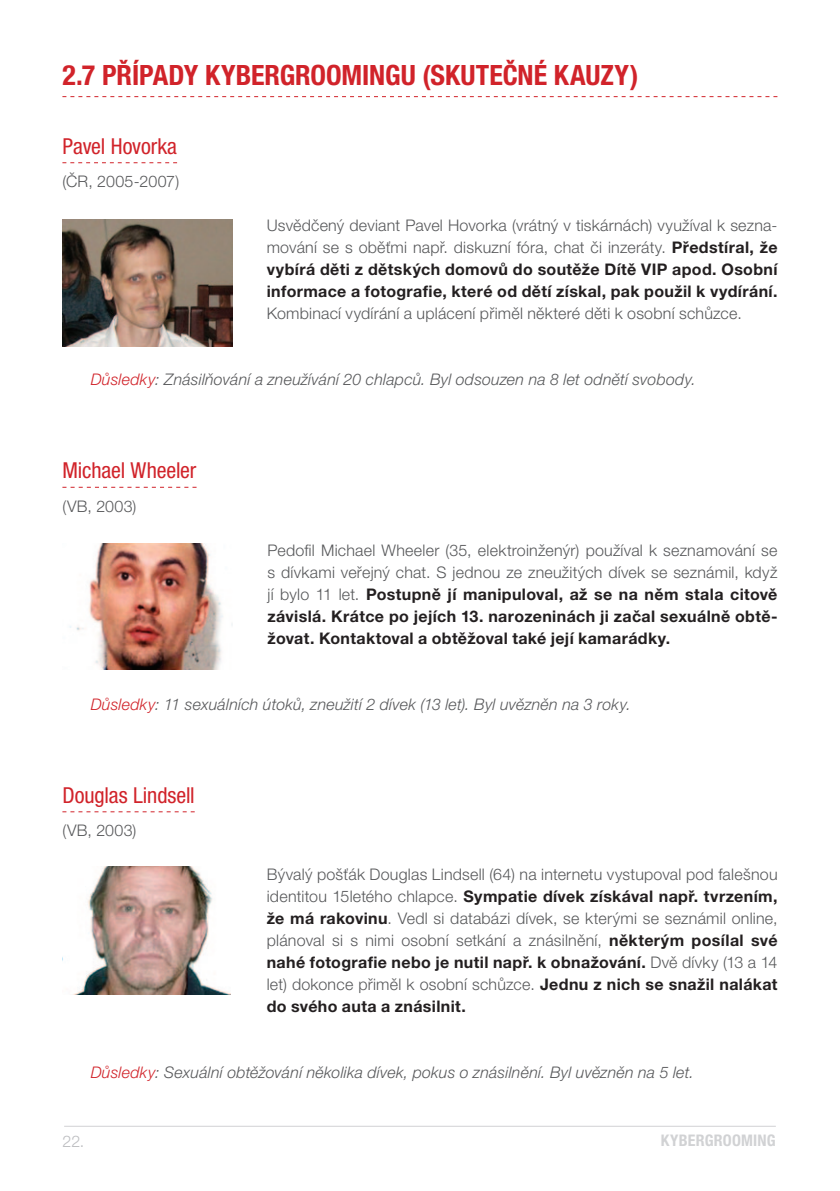
<style>
.page{position:relative;width:840px;height:1191px;background:#fff}
.page>*{position:absolute;margin:0;border:0;box-sizing:border-box;transform-origin:0 0}
.t1{font:700 condensed 28px "Helvetica Neue LTCE";letter-spacing:-.005em;color:#d1232a}
.t2{font:condensed 22px "Helvetica Neue LTCE";letter-spacing:-.005em;color:#d1232a}
.t3{font:700 16px/22px "Helvetica Neue CE";letter-spacing:.02em;color:#231f20;text-align:justify}
.t4{font:300 16px/22px "Helvetica Neue CE";letter-spacing:.015em;color:#57585a;text-align:justify}
.t5{font:italic 300 16px "Helvetica Neue CE";letter-spacing:.015em;color:#57585a}
.t6{font:700 condensed 16px "Helvetica Neue LTCE";letter-spacing:.015em;color:#d1d2d4}
.t7{font:300 16px "Helvetica Neue CE";color:#bcbdc0}
.s1{font-weight:300;color:#57585a}
.s2{color:#d1232a}
.s3{font-weight:700;color:#231f20}
</style>
<div class="page">
<hr style="left:64px;top:1125px;width:711px;height:1px;background:#d1d2d4">
<svg style="left:62px;top:96px;width:715px;height:1px"></svg>
<svg style="left:62px;top:162px;width:115px;height:1px"></svg>
<svg style="left:62px;top:487px;width:134px;height:1px"></svg>
<svg style="left:62px;top:811px;width:133px;height:1px"></svg>
<img style="left:62px;top:220px;width:171px;height:127px">
<img style="left:69px;top:543px;width:164px;height:126px">
<img style="left:62px;top:866px;width:169px;height:129px">
<h1 class="t1" style="left:62px;top:59px;width:577px">2.7 PŘÍPADY KYBERGROOMINGU (SKUTEČNÉ KAUZY)</h1>
<h2 class="t2" style="left:62px;top:133px;width:116px">Pavel Hovorka</h2>
<p class="t4" style="left:62px;top:170px;width:118px">(ČR, 2005-2007)</p>
<p class="t3" style="left:266px;top:215px;width:512px"><span class="s1">Usvědčený deviant Pavel Hovorka (vrátný v tiskárnách) využíval k sezna&shy;mování se s oběťmi např. diskuzní fóra, chat či inzeráty.</span> Předstíral, že vybírá děti z dětských domovů do soutěže Dítě VIP apod. Osobní informace a fotografie, které od dětí získal, pak použil k vydírání.</p>
<p class="t4" style="left:266px;top:302px;width:476px">Kombinací vydírání a uplácení přiměl některé děti k osobní schůzce.</p>
<p class="t5" style="left:91px;top:370px;width:606px"><span class="s2">Důsledky</span>: Znásilňování a zneužívání 20 chlapců. Byl odsouzen na 8 let odnětí svobody.</p>
<h2 class="t2" style="left:62px;top:457px;width:135px">Michael Wheeler</h2>
<p class="t4" style="left:62px;top:495px;width:75px">(VB, 2003)</p>
<p class="t3" style="left:267px;top:539px;width:511px"><span class="s1">Pedofil Michael Wheeler (35, elektroinženýr) používal k seznamování se s dívkami veřejný chat. S jednou ze zneužitých dívek se seznámil, když jí bylo 11 let.</span> Postupně jí manipuloval, až se na něm stala citově závislá. Krátce po jejích 13. narozeninách ji začal sexuálně obtě&shy;žovat. Kontaktoval a obtěžoval také její kamarádky.</p>
<p class="t5" style="left:91px;top:694px;width:541px"><span class="s2">Důsledky</span>: 11 sexuálních útoků, zneužití 2 dívek (13 let). Byl uvězněn na 3 roky.</p>
<h2 class="t2" style="left:62px;top:782px;width:134px">Douglas Lindsell</h2>
<p class="t4" style="left:62px;top:819px;width:75px">(VB, 2003)</p>
<p class="t4" style="left:266px;top:863px;width:512px">Bývalý pošťák Douglas Lindsell (64) na internetu vystupoval pod falešnou identitou 15letého chlapce. <span class="s3">Sympatie dívek získával např. tvrzením, že má rakovinu</span>. Vedl si databázi dívek, se kterými se seznámil online, plánoval si s nimi osobní setkání a znásilnění, <span class="s3">některým posílal své nahé fotografie nebo je nutil např. k obnažování.</span> Dvě dívky (13 a 14 let) dokonce přiměl k osobní schůzce. <span class="s3">Jednu z nich se snažil nalákat do svého auta a znásilnit.</span></p>
<p class="t5" style="left:91px;top:1063px;width:604px"><span class="s2">Důsledky</span>: Sexuální obtěžování několika dívek, pokus o znásilnění. Byl uvězněn na 5 let.</p>
<p class="t7" style="left:62px;top:1131px;width:23px">22.</p>
<p class="t6" style="left:660px;top:1131px;width:116px">KYBERGROOMING</p>
</div>
